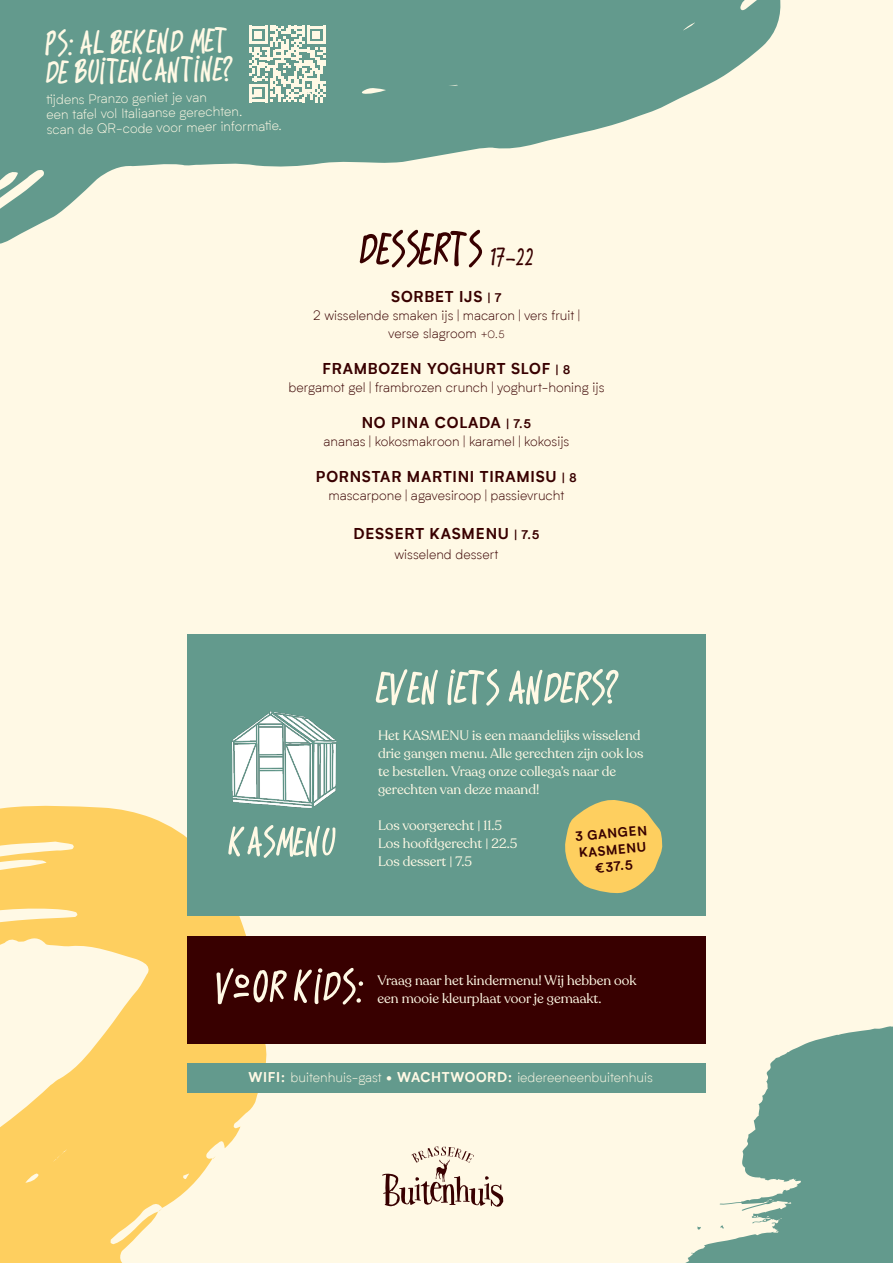
<style>
.page{position:relative;width:893px;height:1263px;background:#fff9e5}
.page>*{position:absolute;margin:0;border:0;box-sizing:border-box;transform-origin:0 0}
.t1{font:58.35px "Moonk";color:#380000}
.t2{font:57px "Moonk";color:#fff9e5}
.t3{font:51px "Moonk";color:#fff9e5}
.t4{font:42.75px "Moonk";color:#fff9e5}
.t5{font:700 15px "Biotif";letter-spacing:.05em;color:#380000}
.t6{font:13.5px/18px "Recoleta";color:#fff9e5}
.t7{font:300 13.5px/18px "Biotif";color:#380000;text-align:center}
.t8{font:300 13.5px/15px "Biotif";color:#fff9e5}
.t9{font:700 12.75px/16.6px "Biotif";color:#380000;text-align:center}
.s1{font-size:31.5px}
.s2{font-size:12px}
.s3{font-size:10.5px}
.s4{font-weight:700}
</style>
<div class="page">
<svg style="left:0;top:0;width:781px;height:244px;fill:#639a8d"></svg>
<svg style="left:633px;top:936px;width:260px;height:327px"></svg>
<svg style="left:0;top:805px;width:270px;height:458px;fill:#fecf5f"></svg>
<div style="left:187px;top:1063px;width:519px;height:29px;background:#639a8d"></div>
<svg style="left:382px;top:1146px;width:121px;height:61px"></svg>
<div style="left:187px;top:937px;width:519px;height:107px;background:#380000"></div>
<svg style="left:719px;top:1224px;width:5px;height:8px"></svg>
<svg style="left:696px;top:1226px;width:5px;height:5px"></svg>
<svg style="left:776px;top:1212px;width:6px;height:5px"></svg>
<svg style="left:790px;top:1205px;width:11px;height:6px"></svg>
<svg style="left:752px;top:1245px;width:24px;height:14px"></svg>
<div style="left:187px;top:634px;width:519px;height:281px;background:#639a8d"></div>
<img style="left:231px;top:711px;width:106px;height:97px">
<svg style="left:565px;top:800px;width:98px;height:94px"></svg>
<svg style="left:249px;top:26px;width:77px;height:76px"></svg>
<h3 class="t4" style="left:45px;top:17px;width:184px;rotate:-1deg">PS: AL BEKEND MET</h3>
<h3 class="t4" style="left:45px;top:45px;width:189px;rotate:-1deg">DE BUITENCANTINE?</h3>
<p class="t8" style="left:46px;top:92px;width:237px;rotate:-1deg">ti jdens Pranzo geniet je van<br>een tafel vol Italiaanse gerechten.<br>scan de QR-code voor meer informati e.</p>
<h1 class="t1" style="left:360px;top:212px;width:175px">DESSERTS <span class="s1">17-22</span></h1>
<p class="t5" style="left:391px;top:286px;width:112px">SORBET IJS <span class="s2">| 7</span></p>
<p class="t7" style="left:313px;top:306px;width:268px">2 wisselende smaken ijs | macaron | vers fruit | verse slagroom <span class="s3">+0.5</span></p>
<p class="t5" style="left:322px;top:358px;width:250px">FRAMBOZEN YOGHURT SLOF <span class="s2">| 8</span></p>
<p class="t7" style="left:288px;top:378px;width:317px">bergamot gel | frambrozen crunch | yoghurt-honing ijs</p>
<p class="t5" style="left:362px;top:412px;width:171px">NO PINA COLADA <span class="s2">| 7.5</span></p>
<p class="t7" style="left:324px;top:432px;width:247px">ananas | kokosmakroon | karamel | kokosijs</p>
<p class="t5" style="left:316px;top:466px;width:263px">PORNSTAR MARTINI TIRAMISU <span class="s2">| 8</span></p>
<p class="t7" style="left:328px;top:486px;width:238px">mascarpone | agavesiroop | passievrucht</p>
<p class="t5" style="left:353px;top:523px;width:187px">DESSERT KASMENU <span class="s2">| 7.5</span></p>
<p class="t7" style="left:394px;top:545px;width:105px">wisselend dessert</p>
<h2 class="t2" style="left:378px;top:651px;width:243px">EVEN IETS ANDERS?</h2>
<p class="t6" style="left:378px;top:726px;width:267px">Het KASMENU is een maandelijks wisselend drie gangen menu. Alle gerechten zijn ook los te bestellen. Vraag onze collega’s naar de gerechten van deze maand!</p>
<p class="t6" style="left:378px;top:816px;width:141px">Los voorgerecht | 11.5<br>Los hoofdgerecht | 22.5<br>Los dessert | 7.5</p>
<h3 class="t3" style="left:228px;top:809px;width:110px">KASMENU</h3>
<p class="t9" style="left:574px;top:827px;width:74px;rotate:-5deg">3 GANGEN<br>KASMENU €37.5</p>
<h2 class="t2" style="left:216px;top:950px;width:149px">VOOR KIDS:</h2>
<p class="t6" style="left:378px;top:971px;width:260px">Vraag naar het kindermenu! Wij hebben ook een mooie kleurplaat voor je gemaakt.</p>
<p class="t8" style="left:249px;top:1070px;width:406px"><span class="s4">WIFI:</span> buitenhuis-gast <span class="s4">• WACHTWOORD:</span> iedereeneenbuitenhuis</p>
</div>
